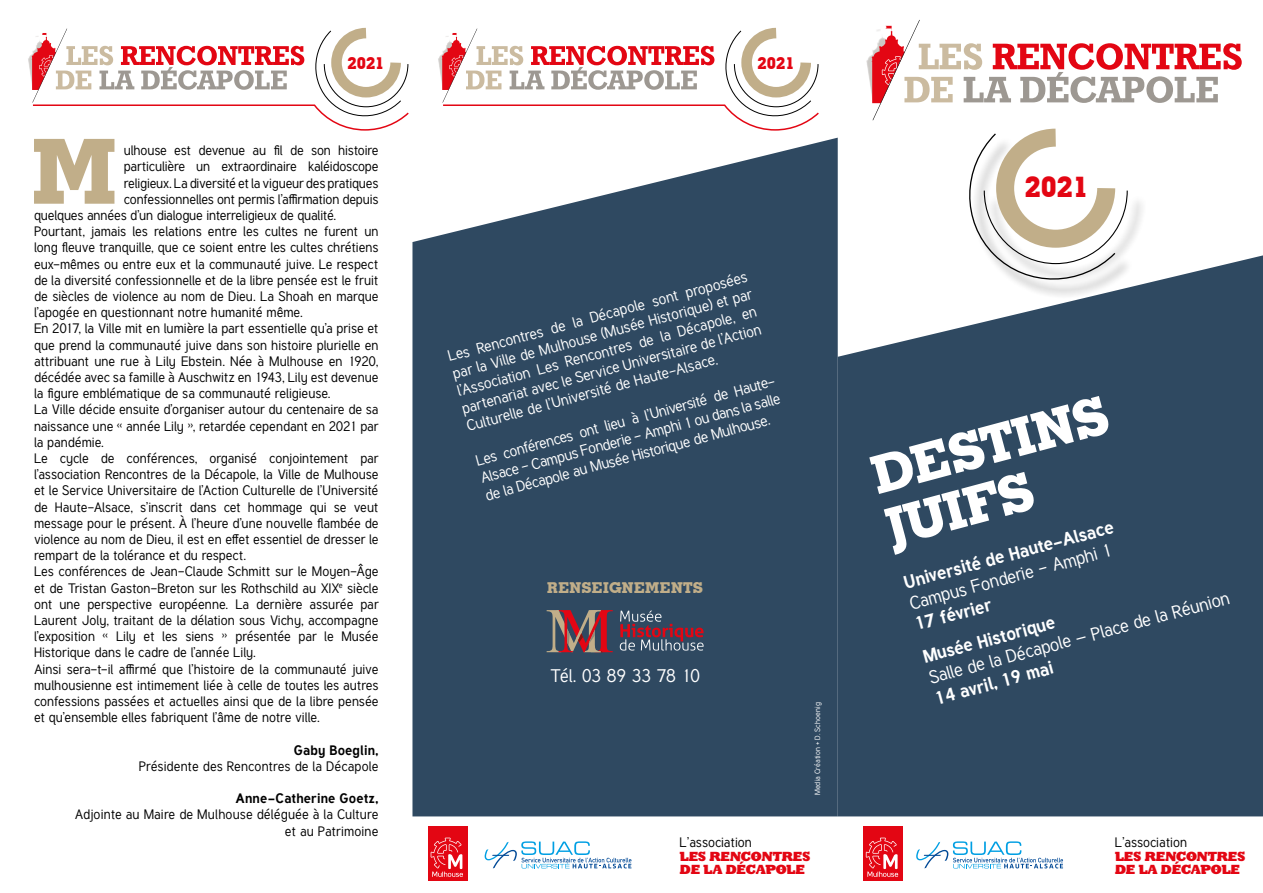
<style>
.page{position:relative;width:1263px;height:893px;background:#fff}
.page>*{position:absolute;margin:0;border:0;box-sizing:border-box;transform-origin:0 0}
.t1{font:700 90px "Geometric Slab 703 BT Xtra";color:#c1ae89}
.t2{font:700 52.5px/54px "Geometric Slab 703 BT Xtra";color:#fff}
.t3{font:700 28.8px "Geometric Slab 703 BT Xtra";color:#e30613}
.t4{font:18px "Tuffy";letter-spacing:-.03em;color:#fff}
.t5{font:700 18px/33.6px "Tuffy";color:#fff}
.t6{font:700 16.65px "Geometric Slab 703 BT Xtra";color:#e30613}
.t7{font:15px/18px "Tuffy";color:#fff;text-align:justify}
.t8{font:700 15px "Geometric Slab 703 BT Xtra";letter-spacing:.025em;color:#c1ae89}
.t9{font:13.5px/16.2px "Tuffy";color:#000;text-align:right}
.t10{font:13.5px/13.5px "Klein Slabserif Blax X";letter-spacing:-.03em;color:#e30613}
.t11{font:700 13.5px "Tuffy";letter-spacing:.015em;color:#000}
.t12{font:7.5px "Tuffy";letter-spacing:.015em;color:#fff}
</style>
<div class="page">
<div style="left:838px;top:255px;width:425px;height:561px;background:#2f4961"></div>
<svg style="left:412px;top:138px;width:426px;height:678px;fill:#2f4961"></svg>
<img style="left:866px;top:55px;width:5px;height:34px">
<div style="left:971px;top:136px;width:175px;height:162px;background:#000;opacity:.75"></div>
<svg style="left:871px;top:20px;width:371px;height:269px"></svg>
<img style="left:28px;top:55px;width:3px;height:22px">
<img style="left:438px;top:54px;width:4px;height:29px">
<svg style="left:547px;top:610px;width:66px;height:42px"></svg>
<svg style="left:620px;top:611px;width:84px;height:40px"></svg>
<div style="left:863px;top:827px;width:39px;height:54px;background:#e30613"></div>
<svg style="left:866px;top:838px;width:32px;height:39px"></svg>
<div style="left:428px;top:827px;width:39px;height:54px;background:#e30613"></div>
<svg style="left:431px;top:838px;width:32px;height:39px"></svg>
<svg style="left:31px;top:27px;width:378px;height:104px"></svg>
<svg style="left:442px;top:27px;width:377px;height:104px"></svg>
<svg style="left:484px;top:841px;width:147px;height:27px"></svg>
<svg style="left:916px;top:841px;width:147px;height:27px"></svg>
<p class="t6" style="left:347px;top:53px;width:39px">2021</p>
<p class="t6" style="left:758px;top:53px;width:39px">2021</p>
<h1 class="t1" style="left:32px;top:117px;width:86px">M</h1>
<p class="t9" style="left:124px;top:142px;width:256px">ulhouse est devenue au fil de son histoire</p>
<p class="t9" style="left:124px;top:158px;width:256px">particulière un extraordinaire kaléidoscope</p>
<p class="t9" style="left:124px;top:174px;width:256px">religieux. La diversité et la vigueur des pratiques</p>
<p class="t9" style="left:124px;top:191px;width:256px">confessionnelles ont permis l’affirmation depuis</p>
<p class="t9" style="left:34px;top:207px;width:304px">quelques années d’un dialogue interreligieux de qualité.</p>
<p class="t9" style="left:34px;top:223px;width:346px">Pourtant, jamais les relations entre les cultes ne furent un</p>
<p class="t9" style="left:34px;top:239px;width:346px">long fleuve tranquille, que ce soient entre les cultes chrétiens</p>
<p class="t9" style="left:34px;top:255px;width:346px">eux-mêmes ou entre eux et la communauté juive. Le respect</p>
<p class="t9" style="left:34px;top:272px;width:346px">de la diversité confessionnelle et de la libre pensée est le fruit</p>
<p class="t9" style="left:34px;top:288px;width:346px">de siècles de violence au nom de Dieu. La Shoah en marque</p>
<p class="t9" style="left:34px;top:304px;width:270px">l’apogée en questionnant notre humanité même.</p>
<p class="t9" style="left:34px;top:320px;width:346px">En 2017, la Ville mit en lumière la part essentielle qu’a prise et</p>
<p class="t9" style="left:34px;top:336px;width:346px">que prend la communauté juive dans son histoire plurielle en</p>
<p class="t9" style="left:34px;top:353px;width:346px">attribuant une rue à Lily Ebstein. Née à Mulhouse en 1920,</p>
<p class="t9" style="left:34px;top:369px;width:346px">décédée avec sa famille à Auschwitz en 1943, Lily est devenue</p>
<p class="t9" style="left:34px;top:385px;width:298px">la figure emblématique de sa communauté religieuse.</p>
<p class="t9" style="left:34px;top:401px;width:346px">La Ville décide ensuite d’organiser autour du centenaire de sa</p>
<p class="t9" style="left:34px;top:417px;width:346px">naissance une « année Lily », retardée cependant en 2021 par</p>
<p class="t9" style="left:34px;top:434px;width:71px">la pandémie.</p>
<p class="t9" style="left:34px;top:450px;width:346px">Le cycle de conférences, organisé conjointement par</p>
<p class="t9" style="left:34px;top:466px;width:346px">l’association Rencontres de la Décapole, la Ville de Mulhouse</p>
<p class="t9" style="left:34px;top:482px;width:346px">et le Service Universitaire de l’Action Culturelle de l’Université</p>
<p class="t9" style="left:34px;top:498px;width:346px">de Haute-Alsace, s’inscrit dans cet hommage qui se veut</p>
<p class="t9" style="left:34px;top:515px;width:346px">message pour le présent. À l’heure d’une nouvelle flambée de</p>
<p class="t9" style="left:34px;top:531px;width:346px">violence au nom de Dieu, il est en effet essentiel de dresser le</p>
<p class="t9" style="left:34px;top:547px;width:213px">rempart de la tolérance et du respect.</p>
<p class="t9" style="left:34px;top:563px;width:346px">Les conférences de Jean-Claude Schmitt sur le Moyen-Âge</p>
<p class="t9" style="left:34px;top:579px;width:346px">et de Tristan Gaston-Breton sur les Rothschild au XIX<sup>e</sup> siècle</p>
<p class="t9" style="left:34px;top:596px;width:346px">ont une perspective européenne. La dernière assurée par</p>
<p class="t9" style="left:34px;top:612px;width:346px">Laurent Joly, traitant de la délation sous Vichy, accompagne</p>
<p class="t9" style="left:34px;top:628px;width:346px">l’exposition « Lily et les siens » présentée par le Musée</p>
<p class="t9" style="left:34px;top:644px;width:223px">Historique dans le cadre de l’année Lily.</p>
<p class="t9" style="left:34px;top:660px;width:346px">Ainsi sera-t-il affirmé que l’histoire de la communauté juive</p>
<p class="t9" style="left:34px;top:677px;width:346px">mulhousienne est intimement liée à celle de toutes les autres</p>
<p class="t9" style="left:34px;top:693px;width:346px">confessions passées et actuelles ainsi que de la libre pensée</p>
<p class="t9" style="left:34px;top:709px;width:287px">et qu’ensemble elles fabriquent l’âme de notre ville.</p>
<p class="t11" style="left:294px;top:742px;width:86px">Gaby Boeglin,</p>
<p class="t9" style="left:139px;top:758px;width:241px">Présidente des Rencontres de la Décapole</p>
<p class="t11" style="left:235px;top:790px;width:144px">Anne-Catherine Goetz,</p>
<p class="t9" style="left:75px;top:806px;width:305px">Adjointe au Maire de Mulhouse déléguée à la Culture et au Patrimoine</p>
<p class="t7" style="left:446px;top:347px;width:311px;rotate:-15deg">Les Rencontres de la Décapole sont proposées par la Ville de Mulhouse (Musée Historique) et par l’Association Les Rencontres de la Décapole, en partenariat avec le Service Universitaire de l’Action Culturelle de l’Université de Haute-Alsace.</p>
<p class="t7" style="left:474px;top:452px;width:311px;rotate:-15deg">Les conférences ont lieu à l’Université de Haute-Alsace - Campus Fonderie - Amphi 1 ou dans la salle de la Décapole au Musée Historique de Mulhouse.</p>
<p class="t8" style="left:547px;top:578px;width:157px">RENSEIGNEMENTS</p>
<h3 class="t4" style="left:550px;top:664px;width:152px">Tél. 03 89 33 78 10</h3>
<p class="t12" style="left:813px;top:795px;width:94px;rotate:-90deg">Media Création + D. Schoenig</p>
<p class="t9" style="left:679px;top:834px;width:74px">L’association</p>
<p class="t10" style="left:679px;top:849px;width:132px">LES RENCONTRES<br>DE LA DÉCAPOLE</p>
<h3 class="t3" style="left:1025px;top:170px;width:66px">2021</h3>
<h2 class="t2" style="left:866px;top:450px;width:244px;rotate:-15deg">DESTINS<br>JUIFS</h2>
<h3 class="t5" style="left:900px;top:566px;width:218px;rotate:-15deg">Université de Haute-Alsace</h3>
<h3 class="t4" style="left:907px;top:593px;width:210px;rotate:-15deg">Campus Fonderie - Amphi 1</h3>
<h3 class="t4" style="left:927px;top:667px;width:312px;rotate:-15deg">Salle de la Décapole – Place de la Réunion</h3>
<h3 class="t5" style="left:911px;top:608px;width:137px;rotate:-15deg">17 février<br>Musée Historique</h3>
<h3 class="t5" style="left:931px;top:682px;width:123px;rotate:-15deg">14 avril, 19 mai</h3>
<p class="t9" style="left:1115px;top:834px;width:74px">L’association</p>
<p class="t10" style="left:1115px;top:849px;width:132px">LES RENCONTRES<br>DE LA DÉCAPOLE</p>
</div>
